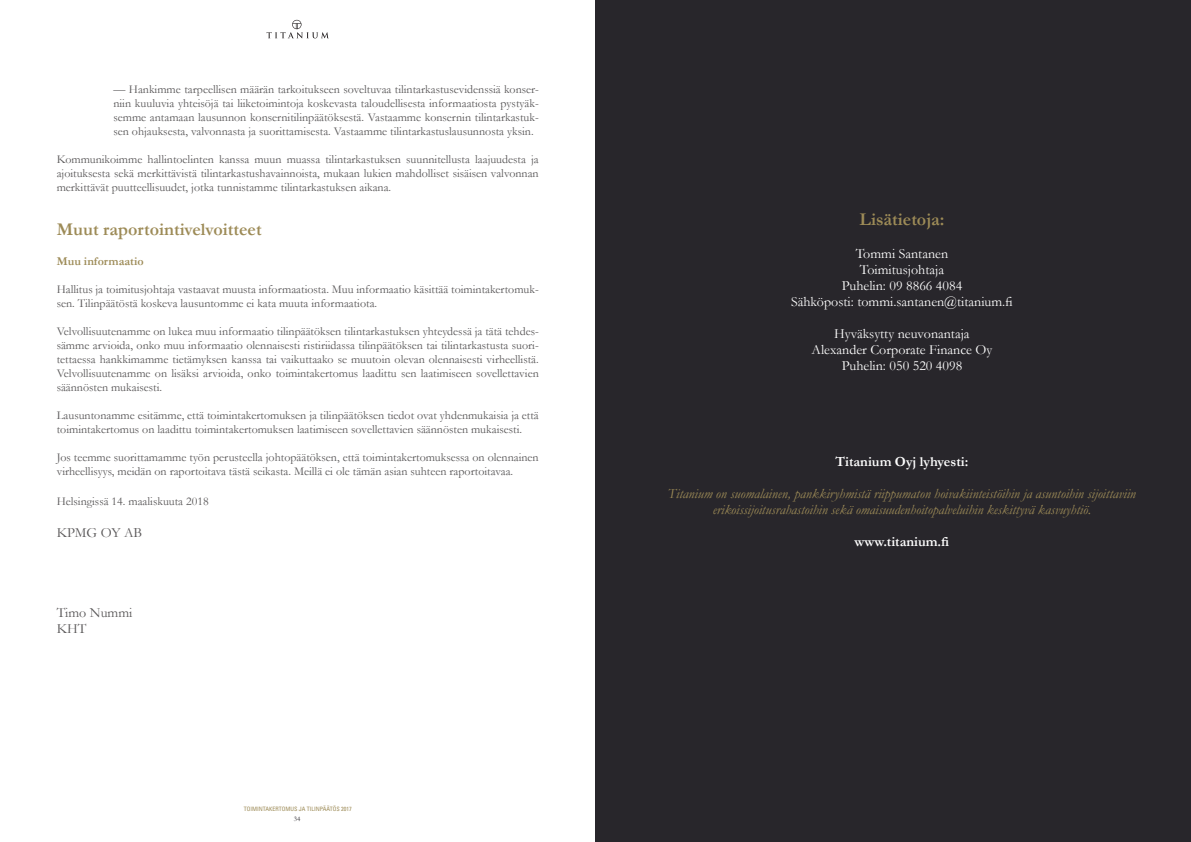
<style>
.page{position:relative;width:1191px;height:842px;background:#fff}
.page>*{position:absolute;margin:0;border:0;box-sizing:border-box;transform-origin:0 0}
.beiget_valiotsikot_1{font:700 18px "Garamond";color:#9d8b57}
.t1{font:italic 14px/16px "Garamond";color:#9d8b57;text-align:center}
.leipäteksti_garamond{font:14px "Garamond";color:#fff}
.leipäteksti_garamond-2{font:700 14px "Garamond";color:#fff}
.leipäteksti_garamond-3{font:14px "Garamond";color:#585657}
.leipäteksti_garamond-4{font:12px/14px "Garamond";color:#585657;text-align:justify}
.leipäteksti_garamond-5{font:700 12px "Garamond";color:#9d8b57}
.t2{font:7px "Garamond";color:#28262b}
.t3{font:condensed 6px "Univers LT Std";color:#9d8b57}
</style>
<div class="page">
<div style="left:595px;top:0;width:596px;height:842px;background:#28262b"></div>
<svg style="left:266px;top:20px;width:63px;height:18px"></svg>
<p class="leipäteksti_garamond-4" style="left:113px;top:82px;width:427px">— Hankimme tarpeellisen määrän tarkoitukseen soveltuvaa tilintarkastusevidenssiä konser&shy;niin kuuluvia yhteisöjä tai liiketoimintoja koskevasta taloudellisesta informaatiosta pystyäk&shy;semme antamaan lausunnon konsernitilinpäätöksestä. Vastaamme konsernin tilintarkastuk&shy;sen ohjauksesta, valvonnasta ja suorittamisesta. Vastaamme tilintarkastuslausunnosta yksin.</p>
<p class="leipäteksti_garamond-4" style="left:57px;top:152px;width:483px">Kommunikoimme hallintoelinten kanssa muun muassa tilintarkastuksen suunnitellusta laajuudesta ja ajoituksesta sekä merkittävistä tilintarkastushavainnoista, mukaan lukien mahdolliset sisäisen valvonnan merkittävät puutteellisuudet, jotka tunnistamme tilintarkastuksen aikana.</p>
<p class="beiget_valiotsikot_1" style="left:57px;top:218px;width:206px">Muut raportointivelvoitteet</p>
<p class="leipäteksti_garamond-5" style="left:57px;top:254px;width:88px">Muu informaatio</p>
<p class="leipäteksti_garamond-4" style="left:57px;top:282px;width:483px">Hallitus ja toimitusjohtaja vastaavat muusta informaatiosta. Muu informaatio käsittää toimintakertomuk&shy;sen. Tilinpäätöstä koskeva lausuntomme ei kata muuta informaatiota.</p>
<p class="leipäteksti_garamond-4" style="left:57px;top:324px;width:483px">Velvollisuutenamme on lukea muu informaatio tilinpäätöksen tilintarkastuksen yhteydessä ja tätä tehdes&shy;sämme arvioida, onko muu informaatio olennaisesti ristiriidassa tilinpäätöksen tai tilintarkastusta suori&shy;tettaessa hankkimamme tietämyksen kanssa tai vaikuttaako se muutoin olevan olennaisesti virheellistä.<br>Velvollisuutenamme on lisäksi arvioida, onko toimintakertomus laadittu sen laatimiseen sovellettavien säännösten mukaisesti.</p>
<p class="leipäteksti_garamond-4" style="left:57px;top:408px;width:483px">Lausuntonamme esitämme, että toimintakertomuksen ja tilinpäätöksen tiedot ovat yhdenmukaisia ja että toimintakertomus on laadittu toimintakertomuksen laatimiseen sovellettavien säännösten mukaisesti.</p>
<p class="leipäteksti_garamond-4" style="left:57px;top:450px;width:483px">Jos teemme suorittamamme työn perusteella johtopäätöksen, että toimintakertomuksessa on olennainen virheellisyys, meidän on raportoitava tästä seikasta. Meillä ei ole tämän asian suhteen raportoitavaa.</p>
<p class="leipäteksti_garamond-4" style="left:57px;top:494px;width:153px">Helsingissä 14. maaliskuuta 2018</p>
<p class="leipäteksti_garamond-3" style="left:57px;top:524px;width:87px">KPMG OY AB</p>
<p class="leipäteksti_garamond-3" style="left:57px;top:604px;width:77px">Timo Nummi</p>
<p class="leipäteksti_garamond-3" style="left:57px;top:620px;width:31px">KHT</p>
<p class="t3" style="left:244px;top:805px;width:109px">TOIMINTAKERTOMUS JA TILINPÄÄTÖS 2017</p>
<p class="t2" style="left:294px;top:815px;width:8px">34</p>
<p class="beiget_valiotsikot_1" style="left:859px;top:209px;width:86px">Lisätietoja:</p>
<p class="leipäteksti_garamond" style="left:855px;top:245px;width:94px">Tommi Santanen</p>
<p class="leipäteksti_garamond" style="left:860px;top:261px;width:86px">Toimitusjohtaja</p>
<p class="leipäteksti_garamond" style="left:841px;top:277px;width:122px">Puhelin: 09 8866 4084</p>
<p class="leipäteksti_garamond" style="left:791px;top:293px;width:223px">Sähköposti: tommi.santanen@titanium.fi</p>
<p class="leipäteksti_garamond" style="left:834px;top:325px;width:137px">Hyväksytty neuvonantaja</p>
<p class="leipäteksti_garamond" style="left:811px;top:341px;width:182px">Alexander Corporate Finance Oy</p>
<p class="leipäteksti_garamond" style="left:841px;top:357px;width:122px">Puhelin: 050 520 4098</p>
<p class="leipäteksti_garamond-2" style="left:835px;top:453px;width:134px">Titanium Oyj lyhyesti:</p>
<p class="t1" style="left:668px;top:486px;width:469px">Titanium on suomalainen, pankkiryhmistä riippumaton hoivakiinteistöihin ja asuntoihin sijoittaviin erikoissijoitusrahastoihin sekä omaisuudenhoitopalveluihin keskittyvä kasvuyhtiö.</p>
<p class="leipäteksti_garamond-2" style="left:854px;top:533px;width:96px">www.titanium.fi</p>
</div>
